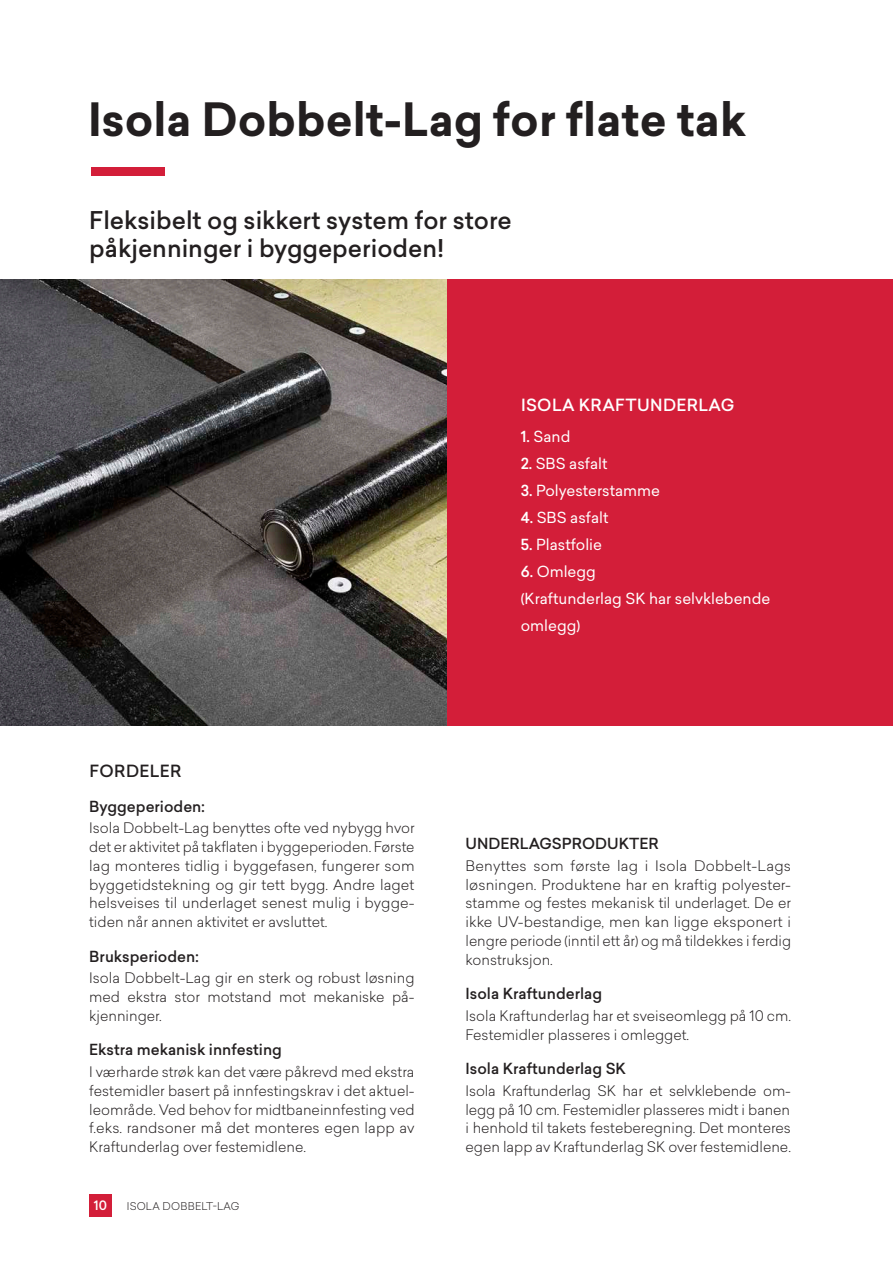
<style>
.page{position:relative;width:893px;height:1263px;background:#fff}
.page>*{position:absolute;margin:0;border:0;box-sizing:border-box;transform-origin:0 0}
.t1{font:700 45px "Sailec";color:#231f20}
.t2{font:500 24px/28.5px "Sailec";color:#231f20}
.t3{font:500 16.5px "Sailec";letter-spacing:.02em;color:#fff}
.t4{font:500 16.5px "Sailec";letter-spacing:.02em;color:#231f20}
.t5{font:500 15px "Sailec";color:#231f20}
.t6{font:15px/27px "Sailec";color:#fff}
.t7{font:300 14.25px/18.8px "Sailec";color:#231f20;text-align:justify}
.t8{font:500 12.75px "Sailec";color:#fff}
.t9{font:300 10.5px "Sailec";letter-spacing:.02em;color:#231f20}
.s1{font-weight:500}
</style>
<div class="page">
<div style="left:89px;top:1194px;width:22px;height:23px;background:#d31e39"></div>
<div style="left:446px;top:279px;width:447px;height:447px;background:#d31e39"></div>
<img style="left:0;top:280px;width:446px;height:446px">
<div style="left:92px;top:167px;width:73px;height:8px;background:#d31e39"></div>
<h1 class="t1" style="left:88px;top:87px;width:659px">Isola Dobbelt-Lag for flate tak</h1>
<h2 class="t2" style="left:89px;top:206px;width:424px">Fleksibelt og sikkert system for store påkjenninger i byggeperioden!</h2>
<p class="t4" style="left:90px;top:759px;width:93px">FORDELER</p>
<p class="t3" style="left:521px;top:393px;width:215px">ISOLA KRAFTUNDERLAG</p>
<p class="t6" style="left:521px;top:423px;width:51px"><span class="s1">1.</span> Sand</p>
<p class="t6" style="left:521px;top:450px;width:88px"><span class="s1">2.</span> SBS asfalt</p>
<p class="t6" style="left:521px;top:477px;width:141px"><span class="s1">3.</span> Polyesterstamme</p>
<p class="t6" style="left:521px;top:504px;width:89px"><span class="s1">4.</span> SBS asfalt</p>
<p class="t6" style="left:521px;top:531px;width:83px"><span class="s1">5.</span> Plastfolie</p>
<p class="t6" style="left:521px;top:558px;width:251px"><span class="s1">6.</span> Omlegg<br>(Kraftunderlag SK har selvklebende omlegg)</p>
<p class="t5" style="left:89px;top:795px;width:117px">Byggeperioden:</p>
<p class="t7" style="left:89px;top:818px;width:327px">Isola Dobbelt-Lag benyttes ofte ved nybygg hvor det er aktivitet på takflaten i byggeperioden. Første lag monteres tidlig i byggefasen, fungerer som byggetidstekning og gir tett bygg. Andre laget helsveises til underlaget senest mulig i bygge&shy;tiden når annen aktivitet er avsluttet.</p>
<p class="t5" style="left:89px;top:945px;width:111px">Bruksperioden:</p>
<p class="t7" style="left:89px;top:968px;width:327px">Isola Dobbelt-Lag gir en sterk og robust løsning med ekstra stor motstand mot mekaniske på&shy;kjenninger.</p>
<p class="t5" style="left:89px;top:1039px;width:194px">Ekstra mekanisk innfesting</p>
<p class="t7" style="left:89px;top:1062px;width:327px">I værharde strøk kan det være påkrevd med ekstra festemidler basert på innfestingskrav i det aktuel&shy;leområde. Ved behov for midtbaneinnfesting ved f.eks. randsoner må det monteres egen lapp av Kraftunderlag over festemidlene.</p>
<p class="t8" style="left:94px;top:1197px;width:15px">10</p>
<p class="t9" style="left:127px;top:1198px;width:114px">ISOLA DOBBELT-LAG</p>
<p class="t5" style="left:466px;top:833px;width:195px">UNDERLAGSPRODUKTER</p>
<p class="t7" style="left:466px;top:856px;width:327px">Benyttes som første lag i Isola Dobbelt-Lags løsningen. Produktene har en kraftig polyester&shy;stamme og festes mekanisk til underlaget. De er ikke UV-bestandige, men kan ligge eksponert i lengre periode (inntil ett år) og må tildekkes i ferdig konstruksjon.</p>
<p class="t5" style="left:466px;top:983px;width:138px">Isola Kraftunderlag</p>
<p class="t7" style="left:466px;top:1006px;width:327px">Isola Kraftunderlag har et sveiseomlegg på 10 cm.<br>Festemidler plasseres i omlegget.</p>
<p class="t5" style="left:466px;top:1058px;width:162px">Isola Kraftunderlag SK</p>
<p class="t7" style="left:466px;top:1081px;width:327px">Isola Kraftunderlag SK har et selvklebende om&shy;legg på 10 cm. Festemidler plasseres midt i banen i henhold til takets festeberegning. Det monteres egen lapp av Kraftunderlag SK over festemidlene.</p>
</div>
